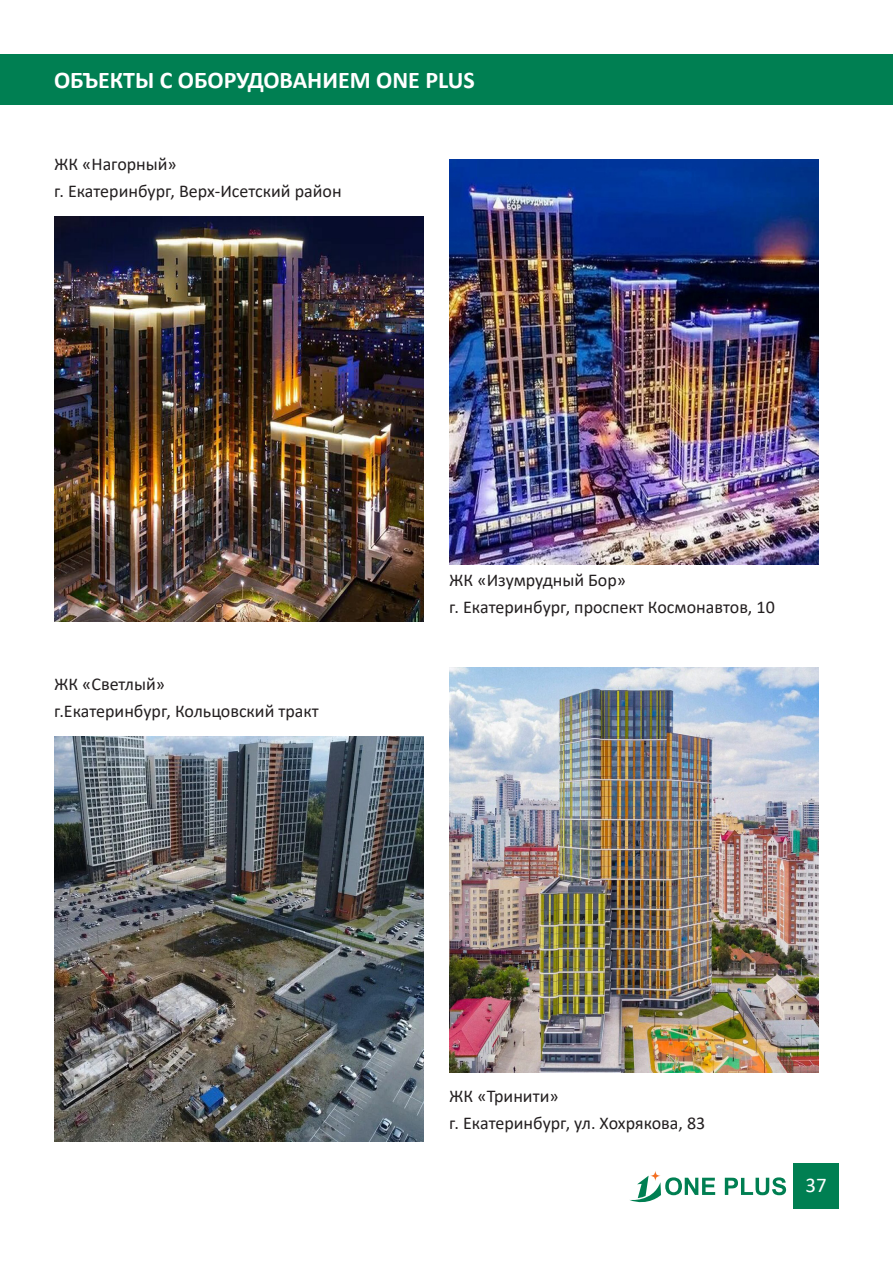
<style>
.page{position:relative;width:893px;height:1263px;background:#fff}
.page>*{position:absolute;margin:0;border:0;box-sizing:border-box;transform-origin:0 0}
.t1{font:700 24px "Calibri";color:#fff}
.t2{font:21px "Calibri";color:#fff}
.Калибри_жирный{font:18px "Calibri";color:#231f20}
</style>
<div class="page">
<div style="left:793px;top:1163px;width:46px;height:46px;background:#007f52"></div>
<svg style="left:630px;top:1171px;width:85px;height:32px"></svg>
<svg style="left:725px;top:1177px;width:61px;height:18px"></svg>
<img style="left:55px;top:217px;width:368px;height:404px">
<div style="left:0;top:54px;width:893px;height:51px;background:#007f52"></div>
<img style="left:449px;top:160px;width:369px;height:404px">
<img style="left:55px;top:736px;width:368px;height:406px">
<img style="left:449px;top:667px;width:369px;height:405px">
<p class="t1" style="left:54px;top:63px;width:422px">ОБЪЕКТЫ С ОБОРУДОВАНИЕМ ONE PLUS</p>
<p class="Калибри_жирный" style="left:54px;top:151px;width:124px">ЖК «Нагорный»</p>
<p class="Калибри_жирный" style="left:54px;top:178px;width:289px">г. Екатеринбург, Верх-Исетский район</p>
<p class="Калибри_жирный" style="left:54px;top:672px;width:113px">ЖК «Светлый»</p>
<p class="Калибри_жирный" style="left:54px;top:699px;width:266px">г.Екатеринбург, Кольцовский тракт</p>
<p class="Калибри_жирный" style="left:449px;top:568px;width:178px">ЖК «Изумрудный Бор»</p>
<p class="Калибри_жирный" style="left:449px;top:595px;width:327px">г. Екатеринбург, проспект Космонавтов, 10</p>
<p class="Калибри_жирный" style="left:449px;top:1083px;width:111px">ЖК «Тринити»</p>
<p class="Калибри_жирный" style="left:449px;top:1110px;width:258px">г. Екатеринбург, ул. Хохрякова, 83</p>
<p class="t2" style="left:805px;top:1170px;width:23px">37</p>
</div>
